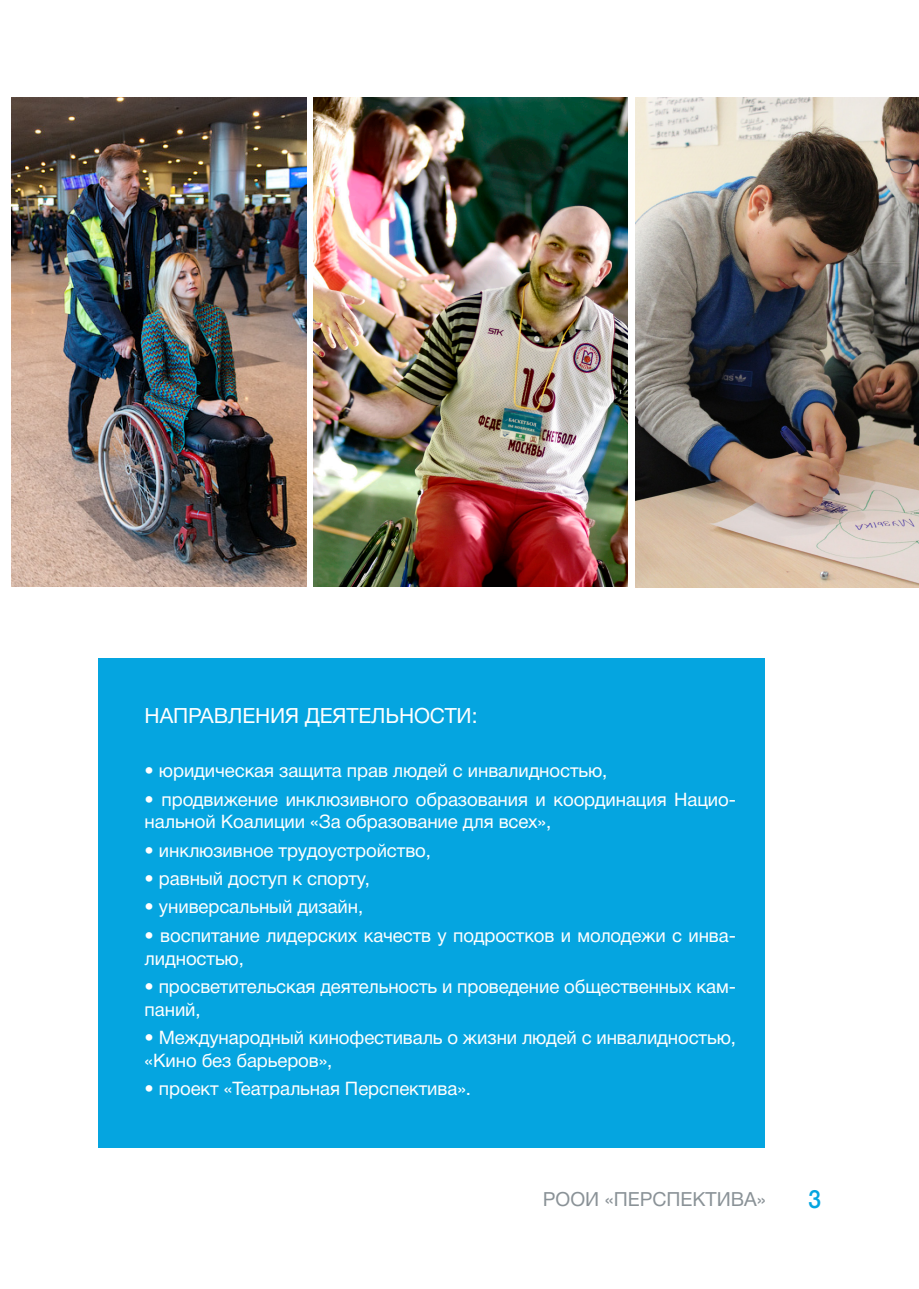
<style>
.page{position:relative;width:919px;height:1289px;background:#fff}
.page>*{position:absolute;margin:0;border:0;box-sizing:border-box;transform-origin:0 0}
.t1{font:21px "Helvetica Neue Cyr";color:#fff}
.t2{font:19.5px "Helvetica Neue Cyr";color:#8a9297}
.t3{font:18.6px/22.8px "Helvetica Neue Cyr";letter-spacing:-.005em;color:#fff}
.s1{font-weight:500;font-size:25.5px;color:#05a5e0}
</style>
<div class="page">
<div style="left:99px;top:658px;width:666px;height:489px;background:#05a5e0"></div>
<img style="left:314px;top:98px;width:313px;height:489px">
<img style="left:635px;top:98px;width:283px;height:489px">
<img style="left:11px;top:98px;width:295px;height:489px">
<p class="t1" style="left:145px;top:704px;width:71px">НАПРАВЛЕНИЯ</p>
<p class="t1" style="left:305px;top:704px;width:15px">ДЕЯТЕЛЬНОСТИ</p>
<p class="t1" style="left:471px;top:704px;width:7px">:</p>
<p class="t3" style="left:145px;top:759px;width:464px">• юридическая защита прав людей с инвалидностью,</p>
<p class="t3" style="left:145px;top:787px;width:593px">• продвижение инклюзивного образования и координация Нацио&shy;нальной Коалиции «За образование для всех»,</p>
<p class="t3" style="left:145px;top:839px;width:288px">• инклюзивное трудоустройство,</p>
<p class="t3" style="left:145px;top:867px;width:227px">• равный доступ к спорту,</p>
<p class="t3" style="left:145px;top:895px;width:220px">• универсальный дизайн,</p>
<p class="t3" style="left:145px;top:924px;width:592px">• воспитание лидерских качеств у подростков и молодежи с инва&shy;лидностью,</p>
<p class="t3" style="left:145px;top:975px;width:592px">• просветительская деятельность и проведение общественных кам&shy;паний,</p>
<p class="t3" style="left:145px;top:1026px;width:592px">• Международный кинофестиваль о жизни людей с инвалидностью, «Кино без барьеров»,</p>
<p class="t3" style="left:145px;top:1077px;width:328px">• проект «Театральная Перспектива».</p>
<p class="t2" style="left:543px;top:1188px;width:28px">РООИ</p>
<p class="t2" style="left:604px;top:1188px;width:115px">«ПЕРСПЕКТИВА</p>
<p class="t2" style="left:756px;top:1188px;width:66px">» <span class="s1">3</span></p>
</div>
